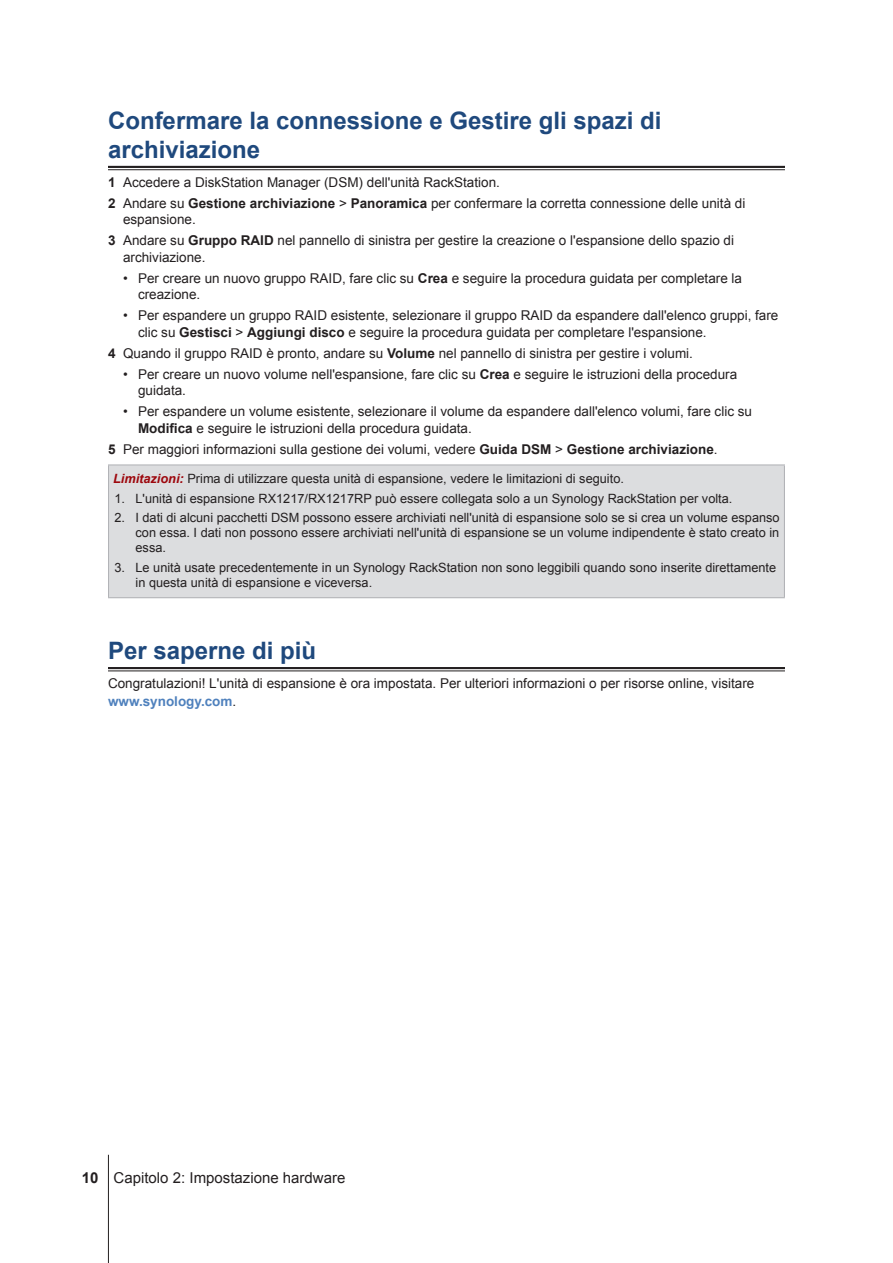
<style>
.page{position:relative;width:893px;height:1263px;background:#fff}
.page>*{position:absolute;margin:0;border:0;box-sizing:border-box;transform-origin:0 0}
.H2-underline{font:700 24px/28.8px "Arial";color:#1f497d}
.t1{font:15px "Arial";color:#231f20}
.Body-sidebar{font:13.5px/16.5px "Arial";color:#231f20}
.Warning-sidebar{font:12.75px/15px "Arial";color:#231f20;text-align:justify}
.s1{font-weight:700}
.s2{font-weight:700;font-style:italic;color:#9d070d}
.s3{font-weight:700;color:#4f81bd}
</style>
<div class="page">
<hr style="left:108px;top:1155px;width:1px;height:108px;background:#231f20">
<hr style="left:108px;top:166px;width:677px;height:2px;background:#231f20">
<hr style="left:108px;top:169px;width:677px;height:1px;background:#231f20">
<hr style="left:108px;top:667px;width:677px;height:2px;background:#231f20">
<hr style="left:108px;top:670px;width:677px;height:1px;background:#231f20">
<div style="left:109px;top:465px;width:675px;height:133px;background:#dcdddf"></div>
<hr style="left:108px;top:464px;width:677px;height:1px;background:#b2b3b7">
<hr style="left:108px;top:465px;width:1px;height:132px;background:#b2b3b7">
<hr style="left:784px;top:465px;width:1px;height:132px;background:#b2b3b7">
<hr style="left:108px;top:597px;width:677px;height:1px;background:#b2b3b7">
<p class="H2-underline" style="left:108px;top:107px;width:555px">Confermare la connessione e Gestire gli spazi di archiviazione</p>
<p class="Body-sidebar" style="left:108px;top:174px;width:393px"><span class="s1">1</span> Accedere a DiskStation Manager (DSM) dell'unità RackStation.</p>
<p class="Body-sidebar" style="left:123px;top:195px;width:624px;text-indent:-15px"><span class="s1">2</span> Andare su <span class="s1">Gestione archiviazione</span> &gt; <span class="s1">Panoramica</span> per confermare la corretta connessione delle unità di espansione.</p>
<p class="Body-sidebar" style="left:123px;top:232px;width:613px;text-indent:-15px"><span class="s1">3</span> Andare su <span class="s1">Gruppo RAID</span> nel pannello di sinistra per gestire la creazione o l'espansione dello spazio di archiviazione.</p>
<p class="Body-sidebar" style="left:138px;top:270px;width:606px;text-indent:-15px">• Per creare un nuovo gruppo RAID, fare clic su <span class="s1">Crea</span> e seguire la procedura guidata per completare la creazione.</p>
<p class="Body-sidebar" style="left:138px;top:307px;width:642px;text-indent:-15px">• Per espandere un gruppo RAID esistente, selezionare il gruppo RAID da espandere dall'elenco gruppi, fare clic su <span class="s1">Gestisci</span> &gt; <span class="s1">Aggiungi disco</span> e seguire la procedura guidata per completare l'espansione.</p>
<p class="Body-sidebar" style="left:108px;top:345px;width:587px"><span class="s1">4</span> Quando il gruppo RAID è pronto, andare su <span class="s1">Volume</span> nel pannello di sinistra per gestire i volumi.</p>
<p class="Body-sidebar" style="left:138px;top:366px;width:601px;text-indent:-15px">• Per creare un nuovo volume nell'espansione, fare clic su <span class="s1">Crea</span> e seguire le istruzioni della procedura guidata.</p>
<p class="Body-sidebar" style="left:138px;top:403px;width:616px;text-indent:-15px">• Per espandere un volume esistente, selezionare il volume da espandere dall'elenco volumi, fare clic su<br><span class="s1">Modifica</span> e seguire le istruzioni della procedura guidata.</p>
<p class="Body-sidebar" style="left:108px;top:441px;width:611px"><span class="s1">5</span> Per maggiori informazioni sulla gestione dei volumi, vedere <span class="s1">Guida DSM</span> &gt; <span class="s1">Gestione archiviazione</span>.</p>
<p class="Warning-sidebar" style="left:113px;top:472px;width:512px"><span class="s2">Limitazioni:</span> Prima di utilizzare questa unità di espansione, vedere le limitazioni di seguito.</p>
<p class="Warning-sidebar" style="left:115px;top:491px;width:619px">1. L'unità di espansione RX1217/RX1217RP può essere collegata solo a un Synology RackStation per volta.</p>
<p class="Warning-sidebar" style="left:136px;top:511px;width:645px;text-indent:-21px">2. I dati di alcuni pacchetti DSM possono essere archiviati nell'unità di espansione solo se si crea un volume espanso con essa. I dati non possono essere archiviati nell'unità di espansione se un volume indipendente è stato creato in essa.</p>
<p class="Warning-sidebar" style="left:136px;top:560px;width:642px;text-indent:-21px">3. Le unità usate precedentemente in un Synology RackStation non sono leggibili quando sono inserite direttamente in questa unità di espansione e viceversa.</p>
<p class="H2-underline" style="left:108px;top:637px;width:210px">Per saperne di più</p>
<p class="Body-sidebar" style="left:108px;top:674px;width:648px;line-height:18px">Congratulazioni! L'unità di espansione è ora impostata. Per ulteriori informazioni o per risorse online, visitare <span class="s3">www.synology.com</span>.</p>
<p class="t1" style="left:82px;top:1168px;width:265px"><span class="s1">10</span> Capitolo 2: Impostazione hardware</p>
</div>
